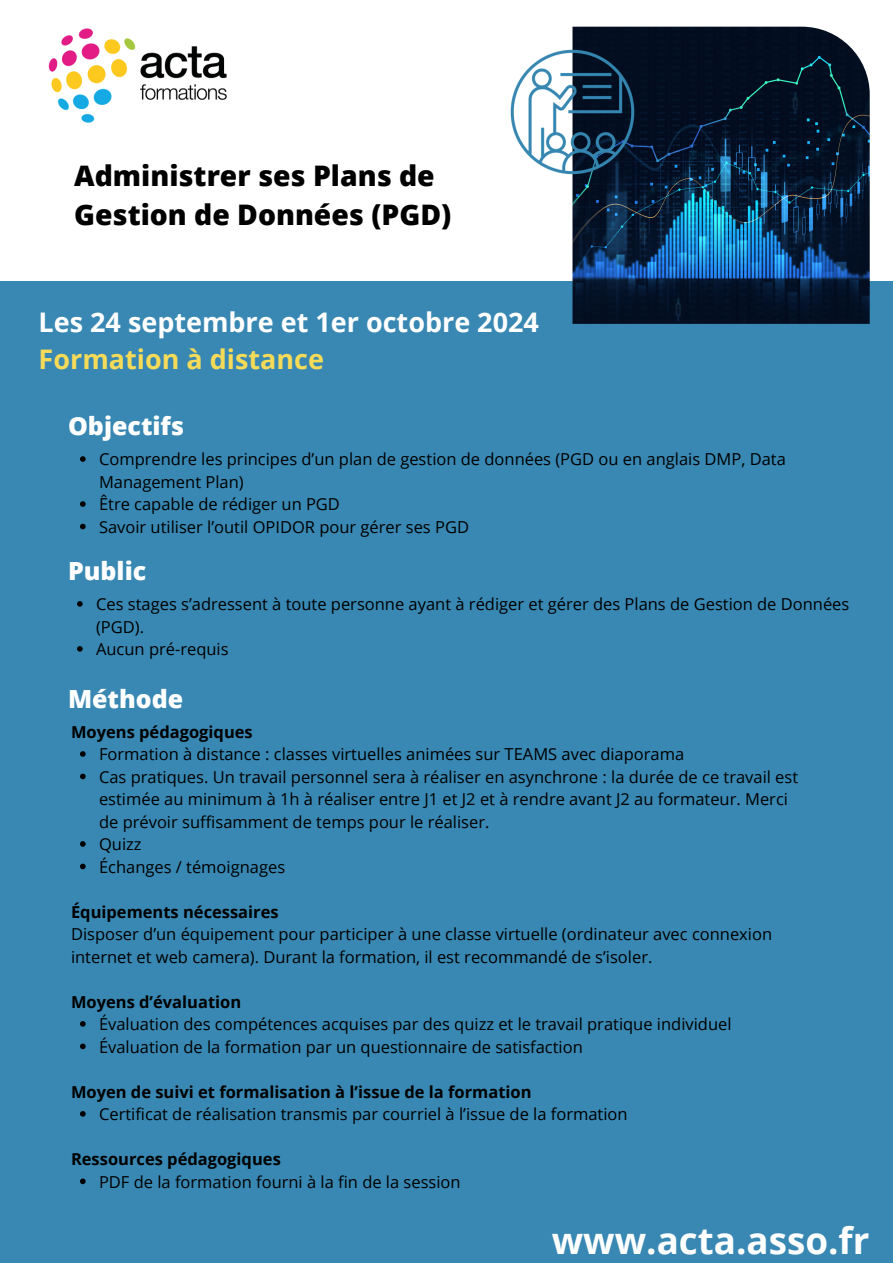
<style>
.page{position:relative;width:893px;height:1264px;background:#fff}
.page>*{position:absolute;margin:0;border:0;box-sizing:border-box;transform-origin:0 0}
.t1{font:700 36.75px "Open Sans";color:#fff}
.t2{font:800 28.35px/39.3px "Open Sans";color:#000}
.t3{font:700 27px "Open Sans";color:#fff}
.t4{font:700 27px "Open Sans";color:#f6db59}
.t5{font:800 24.9px "Open Sans";color:#fff}
.t6{font:16.5px/22.5px "Open Sans";color:#000}
.t7{font:700 16.5px "Open Sans";color:#000}
</style>
<div class="page">
<div style="left:0;top:281px;width:892px;height:981px;background:#3888b3"></div>
<img style="left:48px;top:28px;width:179px;height:95px">
<img style="left:572px;top:27px;width:297px;height:297px">
<img style="left:510px;top:41px;width:134px;height:143px">
<svg style="left:80px;top:456px;width:6px;height:6px"></svg>
<svg style="left:80px;top:501px;width:6px;height:6px"></svg>
<svg style="left:80px;top:523px;width:6px;height:6px"></svg>
<svg style="left:77px;top:601px;width:6px;height:5px"></svg>
<svg style="left:77px;top:646px;width:6px;height:5px"></svg>
<svg style="left:80px;top:751px;width:6px;height:5px"></svg>
<svg style="left:80px;top:773px;width:6px;height:6px"></svg>
<svg style="left:80px;top:841px;width:6px;height:5px"></svg>
<svg style="left:80px;top:863px;width:6px;height:6px"></svg>
<svg style="left:80px;top:1021px;width:6px;height:5px"></svg>
<svg style="left:80px;top:1043px;width:6px;height:6px"></svg>
<svg style="left:80px;top:1111px;width:6px;height:5px"></svg>
<svg style="left:80px;top:1178px;width:6px;height:6px"></svg>
<p class="t2" style="left:74px;top:155px;width:378px">Administrer ses Plans de<br>Gestion de Données (PGD)</p>
<p class="t3" style="left:39px;top:303px;width:501px">Les 24 septembre et 1er octobre 2024</p>
<p class="t4" style="left:39px;top:340px;width:287px">Formation à distance</p>
<p class="t5" style="left:68px;top:408px;width:118px">Objectifs</p>
<p class="t6" style="left:99px;top:447px;width:688px">Comprendre les principes d’un plan de gestion de données (PGD ou en anglais DMP, Data<br>Management Plan)</p>
<p class="t6" style="left:99px;top:492px;width:242px">Être capable de rédiger un PGD</p>
<p class="t6" style="left:99px;top:515px;width:371px">Savoir utiliser l’outil OPIDOR pour gérer ses PGD</p>
<p class="t5" style="left:68px;top:553px;width:80px">Public</p>
<p class="t6" style="left:96px;top:592px;width:754px">Ces stages s’adressent à toute personne ayant à rédiger et gérer des Plans de Gestion de Données (PGD).</p>
<p class="t6" style="left:96px;top:637px;width:134px">Aucun pré-requis</p>
<p class="t5" style="left:68px;top:681px;width:117px">Méthode</p>
<p class="t6" style="left:99px;top:742px;width:586px">Formation à distance : classes virtuelles animées sur TEAMS avec diaporama</p>
<p class="t6" style="left:99px;top:765px;width:700px">Cas pratiques. Un travail personnel sera à réaliser en asynchrone : la durée de ce travail est estimée au minimum à 1h à réaliser entre J1 et J2 et à rendre avant J2 au formateur. Merci de prévoir suffisamment de temps pour le réaliser.</p>
<p class="t6" style="left:99px;top:832px;width:44px">Quizz</p>
<p class="t6" style="left:99px;top:855px;width:188px">Échanges / témoignages</p>
<p class="t7" style="left:71px;top:720px;width:183px">Moyens pédagogiques</p>
<p class="t7" style="left:71px;top:900px;width:209px">Équipements nécessaires</p>
<p class="t6" style="left:71px;top:922px;width:702px">Disposer d’un équipement pour participer à une classe virtuelle (ordinateur avec connexion internet et web camera). Durant la formation, il est recommandé de s’isoler.</p>
<p class="t7" style="left:71px;top:989px;width:172px">Moyens d’évaluation</p>
<p class="t6" style="left:99px;top:1012px;width:634px">Évaluation des compétences acquises par des quizz et le travail pratique individuel</p>
<p class="t6" style="left:99px;top:1034px;width:485px">Évaluation de la formation par un questionnaire de satisfaction</p>
<p class="t7" style="left:71px;top:1079px;width:462px">Moyen de suivi et formalisation à l’issue de la formation</p>
<p class="t6" style="left:99px;top:1102px;width:530px">Certificat de réalisation transmis par courriel à l’issue de la formation</p>
<p class="t7" style="left:71px;top:1147px;width:211px">Ressources pédagogiques</p>
<p class="t6" style="left:99px;top:1169px;width:363px">PDF de la formation fourni à la fin de la session</p>
<p class="t1" style="left:552px;top:1214px;width:319px">www.acta.asso.fr</p>
</div>
